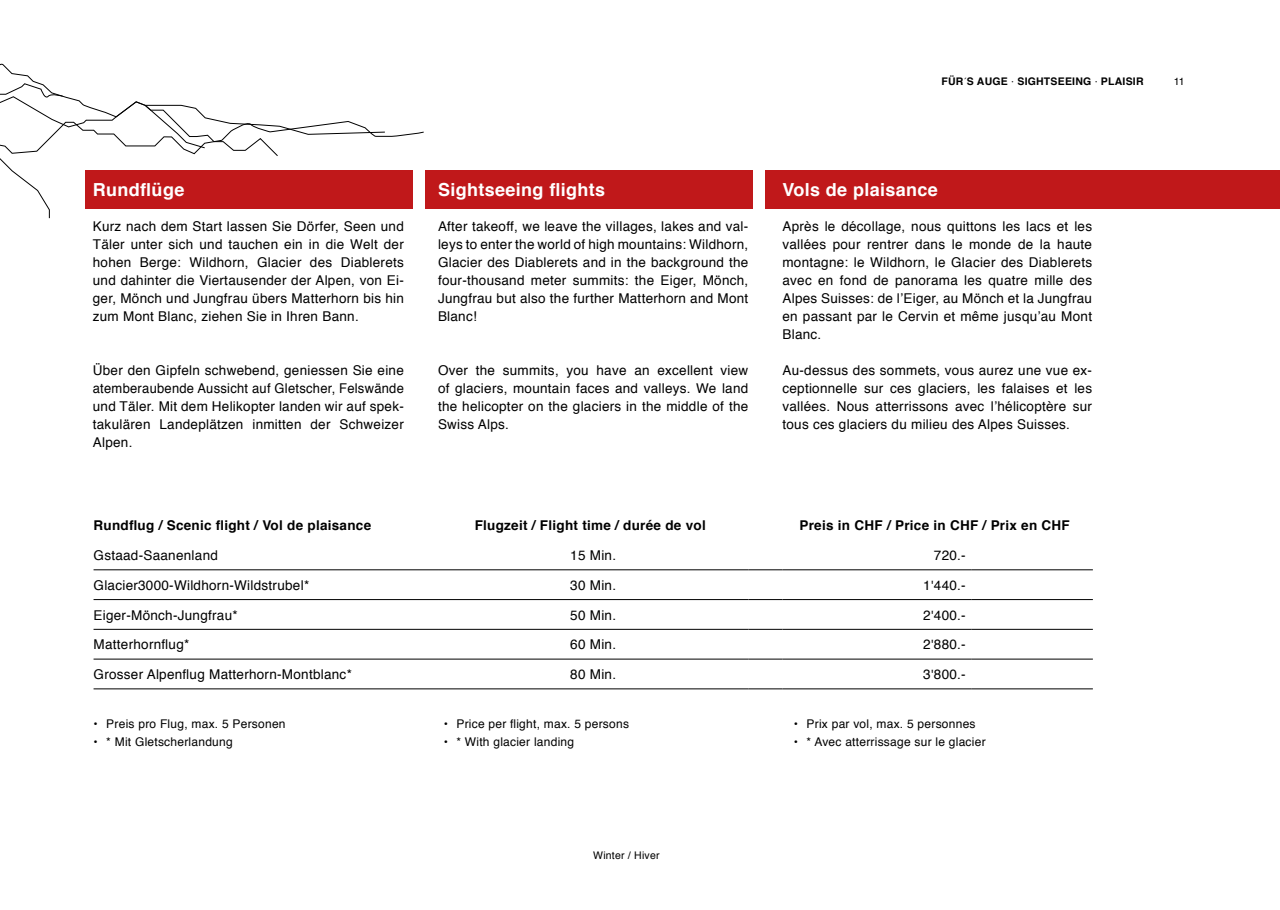
<style>
.page{position:relative;width:1280px;height:910px;background:#fff}
.page>*{position:absolute;margin:0;border:0;box-sizing:border-box;transform-origin:0 0}
.t1{font:700 18px "Helvetica";letter-spacing:.02em;color:#fff}
.t2{font:13.5px/18px "Helvetica";letter-spacing:.02em;color:#000;text-align:justify}
.t3{font:700 13.5px "Helvetica";letter-spacing:.02em;color:#000}
.t4{font:12px "Helvetica";letter-spacing:.02em;color:#000}
.t5{font:700 10.5px "Helvetica";letter-spacing:.02em;color:#000}
.t6{font:10.5px "Helvetica";letter-spacing:.02em;color:#000}
.s1{font-family:"Myriad Pro";font-weight:400}
.s2{font-family:"Helvetica Neue";font-weight:300}
.s3{font-family:"Myriad Pro"}
</style>
<div class="page">
<svg style="left:0;top:63px;width:424px;height:156px"></svg>
<div style="left:85px;top:170px;width:327px;height:38px;background:#c0181a"></div>
<div style="left:425px;top:170px;width:328px;height:38px;background:#c0181a"></div>
<div style="left:765px;top:170px;width:515px;height:38px;background:#c0181a"></div>
<hr style="left:94px;top:570px;width:344px;height:1px;background:#000">
<hr style="left:438px;top:570px;width:310px;height:1px;background:#000">
<hr style="left:748px;top:570px;width:34px;height:1px;background:#000">
<hr style="left:782px;top:570px;width:190px;height:1px;background:#000">
<hr style="left:972px;top:570px;width:121px;height:1px;background:#000">
<hr style="left:94px;top:599px;width:344px;height:1px;background:#000">
<hr style="left:438px;top:599px;width:310px;height:1px;background:#000">
<hr style="left:748px;top:599px;width:34px;height:1px;background:#000">
<hr style="left:782px;top:599px;width:190px;height:1px;background:#000">
<hr style="left:972px;top:599px;width:121px;height:1px;background:#000">
<hr style="left:94px;top:629px;width:344px;height:1px;background:#000">
<hr style="left:438px;top:629px;width:310px;height:1px;background:#000">
<hr style="left:748px;top:629px;width:34px;height:1px;background:#000">
<hr style="left:782px;top:629px;width:190px;height:1px;background:#000">
<hr style="left:972px;top:629px;width:121px;height:1px;background:#000">
<hr style="left:94px;top:659px;width:344px;height:1px;background:#000">
<hr style="left:438px;top:659px;width:310px;height:1px;background:#000">
<hr style="left:748px;top:659px;width:34px;height:1px;background:#000">
<hr style="left:782px;top:659px;width:190px;height:1px;background:#000">
<hr style="left:972px;top:659px;width:121px;height:1px;background:#000">
<hr style="left:94px;top:689px;width:344px;height:1px;background:#000">
<hr style="left:438px;top:689px;width:310px;height:1px;background:#000">
<hr style="left:748px;top:689px;width:34px;height:1px;background:#000">
<hr style="left:782px;top:689px;width:190px;height:1px;background:#000">
<hr style="left:972px;top:689px;width:121px;height:1px;background:#000">
<p class="t5" style="left:941px;top:73px;width:204px">FÜR<span class="s1">´</span>S AUGE <span class="s2">·</span> SIGHTSEEING <span class="s2">·</span> PLAISIR</p>
<p class="t6" style="left:1174px;top:73px;width:13px">11</p>
<h1 class="t1" style="left:93px;top:175px;width:93px">Rundflüge</h1>
<h1 class="t1" style="left:438px;top:175px;width:169px">Sightseeing flights</h1>
<h1 class="t1" style="left:782px;top:175px;width:157px">Vols de plaisance</h1>
<p class="t2" style="left:93px;top:218px;width:313px">Kurz nach dem Start lassen Sie Dörfer, Seen und Täler unter sich und tauchen ein in die Welt der hohen Berge: Wildhorn, Glacier des Diablerets und dahinter die Viertausender der Alpen, von Ei&shy;ger, Mönch und Jungfrau übers Matterhorn bis hin zum Mont Blanc, ziehen Sie in Ihren Bann.</p>
<p class="t2" style="left:93px;top:362px;width:313px">Über den Gipfeln schwebend, geniessen Sie eine atemberaubende Aussicht auf Gletscher, Felswände und Täler. Mit dem Helikopter landen wir auf spek&shy;takulären Landeplätzen inmitten der Schweizer Alpen.</p>
<p class="t2" style="left:438px;top:218px;width:312px">After takeoff, we leave the villages, lakes and val&shy;leys to enter the world of high mountains: Wildhorn, Glacier des Diablerets and in the background the four-thousand meter summits: the Eiger, Mönch, Jungfrau but also the further Matterhorn and Mont Blanc!</p>
<p class="t2" style="left:438px;top:362px;width:312px">Over the summits, you have an excellent view of glaciers, mountain faces and valleys. We land the helicopter on the glaciers in the middle of the Swiss Alps.</p>
<p class="t2" style="left:782px;top:218px;width:311px">Après le décollage, nous quittons les lacs et les vallées pour rentrer dans le monde de la haute montagne: le Wildhorn, le Glacier des Diablerets avec en fond de panorama les quatre mille des Alpes Suisses: de l’Eiger, au Mönch et la Jungfrau en passant par le Cervin et même jusqu’au Mont Blanc.</p>
<p class="t2" style="left:782px;top:362px;width:311px">Au-dessus des sommets, vous aurez une vue ex&shy;ceptionnelle sur ces glaciers, les falaises et les vallées. Nous atterrissons avec l’hélicoptère sur tous ces glaciers du milieu des Alpes Suisses.</p>
<p class="t3" style="left:94px;top:515px;width:279px">Rundflug / Scenic flight / Vol de plaisance</p>
<p class="t3" style="left:475px;top:515px;width:233px">Flugzeit / Flight time / durée de vol</p>
<p class="t3" style="left:799px;top:515px;width:272px">Preis in CHF / Price in CHF / Prix en CHF</p>
<p class="t2" style="left:94px;top:547px;width:126px">Gstaad-Saanenland</p>
<p class="t2" style="left:570px;top:547px;width:47px">15 Min.</p>
<p class="t2" style="left:934px;top:547px;width:33px">720.-</p>
<p class="t2" style="left:94px;top:576px;width:217px">Glacier3000-Wildhorn-Wildstrubel*</p>
<p class="t2" style="left:570px;top:576px;width:47px">30 Min.</p>
<p class="t2" style="left:923px;top:576px;width:44px">1<span class="s3">'</span>440.-</p>
<p class="t2" style="left:94px;top:606px;width:146px">Eiger-Mönch-Jungfrau*</p>
<p class="t2" style="left:570px;top:606px;width:47px">50 Min.</p>
<p class="t2" style="left:923px;top:606px;width:44px">2<span class="s3">'</span>400.-</p>
<p class="t2" style="left:94px;top:636px;width:97px">Matterhornflug*</p>
<p class="t2" style="left:570px;top:636px;width:47px">60 Min.</p>
<p class="t2" style="left:923px;top:636px;width:44px">2<span class="s3">'</span>880.-</p>
<p class="t2" style="left:94px;top:666px;width:260px">Grosser Alpenflug Matterhorn-Montblanc*</p>
<p class="t2" style="left:570px;top:666px;width:47px">80 Min.</p>
<p class="t2" style="left:923px;top:666px;width:44px">3<span class="s3">'</span>800.-</p>
<p class="t4" style="left:94px;top:714px;width:194px">• Preis pro Flug, max. 5 Personen</p>
<p class="t4" style="left:94px;top:732px;width:141px">• * Mit Gletscherlandung</p>
<p class="t4" style="left:444px;top:714px;width:187px">• Price per flight, max. 5 persons</p>
<p class="t4" style="left:444px;top:732px;width:132px">• * With glacier landing</p>
<p class="t4" style="left:794px;top:714px;width:183px">• Prix par vol, max. 5 personnes</p>
<p class="t4" style="left:794px;top:732px;width:193px">• * Avec atterrissage sur le glacier</p>
<p class="t6" style="left:593px;top:847px;width:68px">Winter / Hiver</p>
</div>
